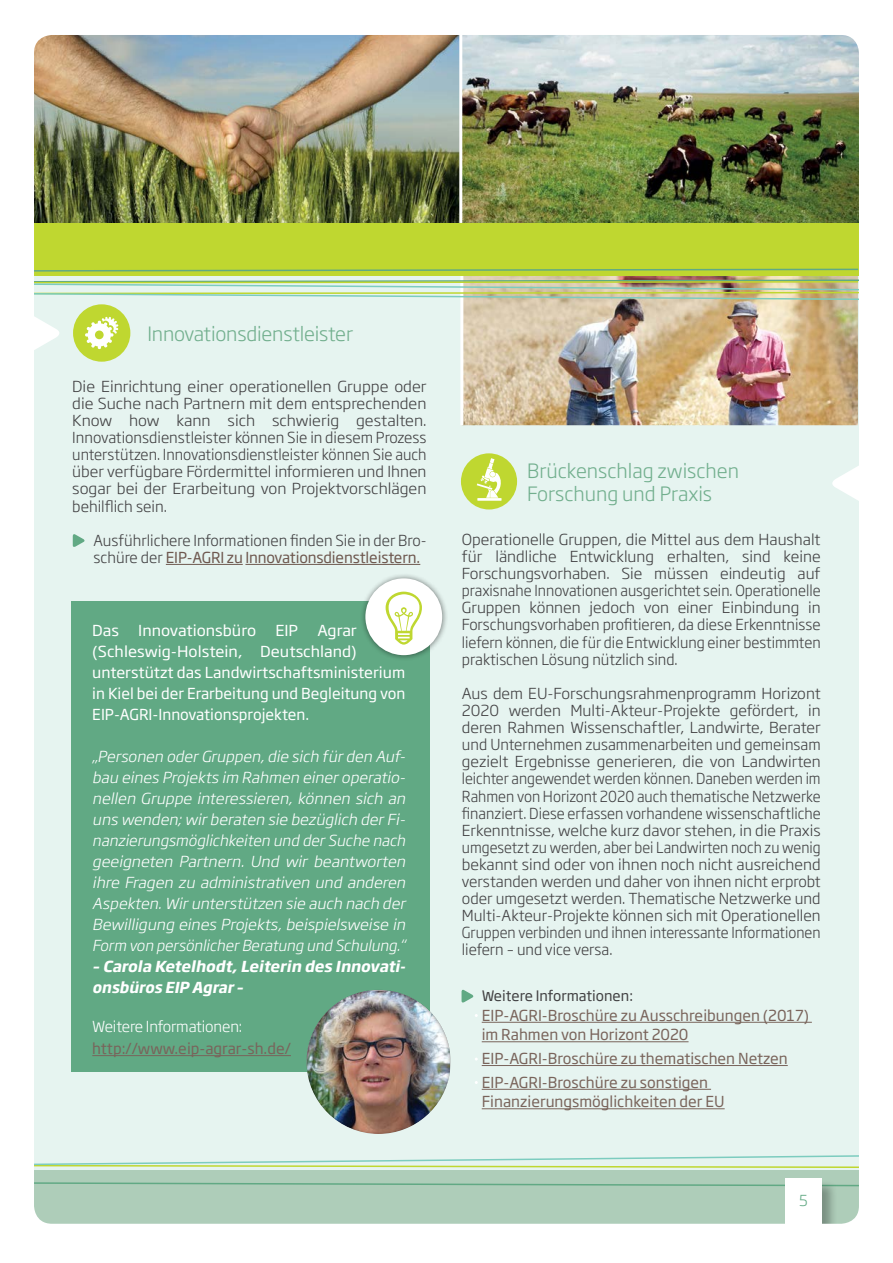
<style>
.page{position:relative;width:893px;height:1263px;background:#fff}
.page>*{position:absolute;margin:0;border:0;box-sizing:border-box;transform-origin:0 0}
.t1{font:300 19.5px/23.4px "Soho Gothic Pro";color:#72af8e}
.t2{font:300 15px/17.1px "Soho Gothic Pro";color:#414042;text-align:justify}
.t3{font:italic 300 15px/21px "Soho Gothic Pro";color:#fff;text-align:justify}
.t4{font:300 15px/17.1px "Soho Gothic Pro";color:#414042;text-align:justify;scale:1.05 1}
.t5{font:15px/19.5px "Soho Gothic Std";color:#79645b}
.t6{font:15px/21px "Soho Gothic Pro";color:#fff;scale:1.05 1}
.t7{font:italic 700 15px/21px "Soho Gothic Pro";color:#fff}
.t8{font:15px "Soho Gothic Std";letter-spacing:-.01em;color:#6e584f}
.t9{font:300 15px "Soho Gothic Pro";letter-spacing:-.01em;color:#fff}
.t10{font:300 15px "Soho Gothic Pro";color:#61a984}
.t11{font:14.25px "Soho Gothic Pro";color:#414042}
.s1{font-family:"Soho Gothic Pro";font-weight:300;color:#414042}
</style>
<div class="page">
<img style="left:34px;top:35px;width:825px;height:1189px">
<h1 class="t1" style="left:147px;top:321px;width:207px">Innovationsdienstleister</h1>
<p class="t4" style="left:72px;top:377px;width:339px">Die Einrichtung einer operationellen Gruppe oder die Suche nach Partnern mit dem entsprechenden Know how kann sich schwierig gestalten.<br>Innovationsdienstleister können Sie in diesem Prozess unterstützen. Innovationsdienstleister können Sie auch über verfügbare Fördermittel informieren und Ihnen sogar bei der Erarbeitung von Projektvorschlägen behilflich sein.</p>
<p class="t2" style="left:94px;top:531px;width:334px">Ausführlichere Informationen finden Sie in der Bro-</p>
<p class="t8" style="left:94px;top:548px;width:328px"><span class="s1">schüre der</span> EIP-AGRI zu Innovationsdienstleistern.</p>
<p class="t6" style="left:92px;top:619px;width:27px">Das</p>
<p class="t6" style="left:138px;top:619px;width:114px">Innovationsbüro</p>
<p class="t6" style="left:275px;top:619px;width:23px">EIP</p>
<p class="t6" style="left:92px;top:619px;width:300px;text-indent:225px">Agrar (Schleswig-Holstein, Deutschland) unterstützt das Landwirtschaftsministerium in Kiel bei der Erarbeitung und Begleitung von EIP-AGRI-Innovationsprojekten.</p>
<p class="t3" style="left:92px;top:745px;width:318px">„Personen oderGruppen,die sich fürden Auf&shy;bau eines Projekts im Rahmen eineroperatio&shy;nellen Gruppe interessieren, können sich an uns wenden;wirberaten sie bezüglich derFi&shy;nanzierungsmöglichkeiten und derSuche nach geeigneten Partnern. Und wir beantworten ihre Fragen zu administrativen und anderen Aspekten.Wirunterstützen sie auch nach der Bewilligung eines Projekts,beispielsweise in Form von persönlicherBeratung und Schulung.“</p>
<p class="t7" style="left:92px;top:954px;width:318px">– Carola Ketelhodt,Leiterin des Innovati&shy;onsbüros EIP Agrar–</p>
<p class="t9" style="left:92px;top:1014px;width:151px">Weitere Informationen:</p>
<p class="t5" style="left:92px;top:1039px;width:200px">http://www.eip-agrar-sh.de/</p>
<h1 class="t1" style="left:527px;top:458px;width:213px">Brückenschlag zwischen<br>Forschung und Praxis</h1>
<p class="t2" style="left:462px;top:530px;width:360px">Operationelle Gruppen, die Mittel aus dem Haushalt für ländliche Entwicklung erhalten, sind keine Forschungsvorhaben. Sie müssen eindeutig auf praxisnahe Innovationen ausgerichtet sein. Operationelle Gruppen können jedoch von einer Einbindung in Forschungsvorhaben profitieren, da diese Erkenntnisse liefern können, die für die Entwicklung einer bestimmten praktischen Lösung nützlich sind.</p>
<p class="t2" style="left:462px;top:684px;width:360px">Aus dem EU-Forschungsrahmenprogramm Horizont 2020 werden Multi-Akteur-Projekte gefördert, in deren Rahmen Wissenschaftler, Landwirte, Berater und Unternehmen zusammenarbeiten und gemeinsam gezielt Ergebnisse generieren, die von Landwirten leichter angewendet werden können. Daneben werden im Rahmen von Horizont 2020 auch thematische Netzwerke finanziert. Diese erfassen vorhandene wissenschaftliche Erkenntnisse, welche kurz davor stehen, in die Praxis umgesetzt zu werden, aber bei Landwirten noch zu wenig bekannt sind oder von ihnen noch nicht ausreichend verstanden werden und daher von ihnen nicht erprobt oder umgesetzt werden. Thematische Netzwerke und Multi-Akteur-Projekte können sich mit Operationellen Gruppen verbinden und ihnen interessante Informationen liefern – und vice versa.</p>
<p class="t11" style="left:482px;top:985px;width:153px">Weitere Informationen:</p>
<p class="t5" style="left:482px;top:1006px;width:329px">EIP-AGRI-Broschüre zu Ausschreibungen (2017) im Rahmen von Horizont 2020</p>
<p class="t5" style="left:482px;top:1047px;width:308px;line-height:23.7px">EIP-AGRI-Broschüre zu thematischen Netzen<br>EIP-AGRI-Broschüre zu sonstigen</p>
<p class="t5" style="left:482px;top:1092px;width:244px">Finanzierungsmöglichkeiten der EU</p>
<p class="t10" style="left:799px;top:1188px;width:10px">5</p>
</div>
